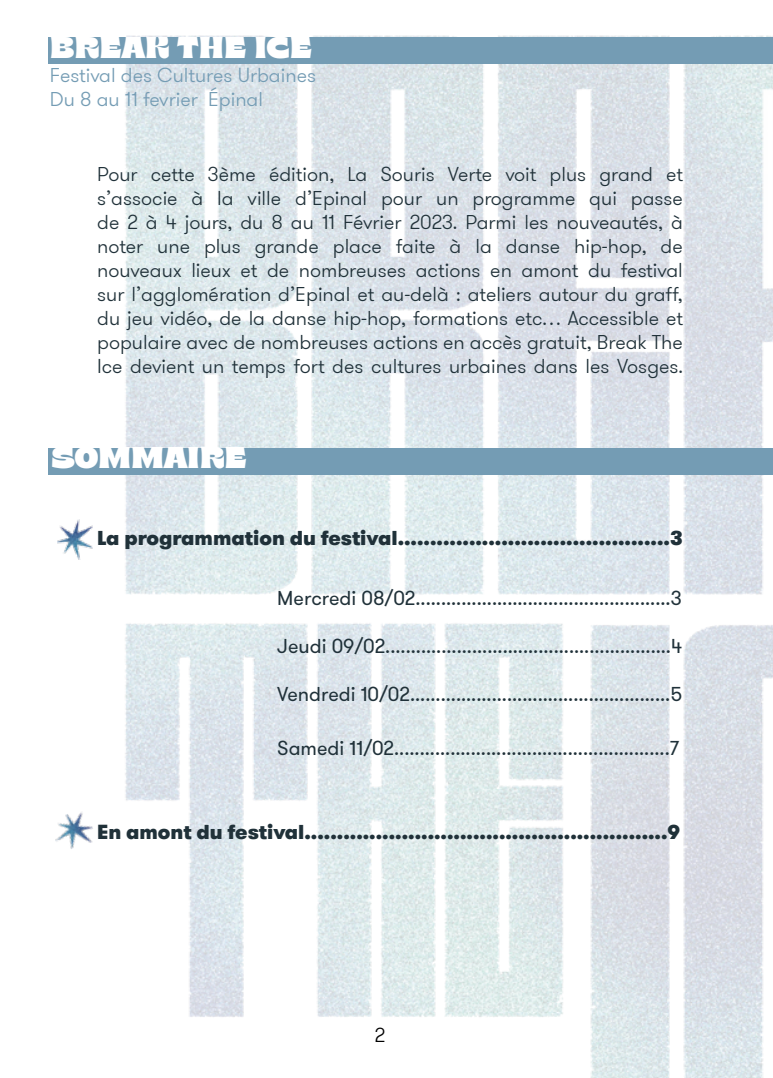
<style>
.page{position:relative;width:773px;height:1078px;background:#fff}
.page>*{position:absolute;margin:0;border:0;box-sizing:border-box;transform-origin:0 0}
.t1{font:900 30px "Brice";color:#fff}
.t2{font:300 20px/24px "GT Walsheim Pro";color:#203139;text-align:justify}
.t3{font:20px "GT Walsheim Pro";color:#203139}
.t4{font:900 20px "GT Walsheim Pro";color:#203139}
.t5{font:300 20px/24px "GT Walsheim Pro";color:#749cb4}
.t6{font:300 20px "GT Walsheim Pro";color:#000}
</style>
<div class="page">
<img style="left:62px;top:35px;width:710px;height:1042px">
<div style="left:48px;top:37px;width:724px;height:26px;background:#749cb4"></div>
<img style="left:57px;top:519px;width:35px;height:40px">
<img style="left:55px;top:807px;width:42px;height:45px">
<div style="left:48px;top:448px;width:724px;height:27px;background:#749cb4"></div>
<h1 class="t1" style="left:50px;top:34px;width:264px">BREAK THE ICE</h1>
<p class="t5" style="left:50px;top:63px;width:267px">Festival des Cultures Urbaines<br>Du 8 au 11 fevrier Épinal</p>
<p class="t2" style="left:97px;top:162px;width:587px">Pour cette 3ème édition, La Souris Verte voit plus grand et s’associe à la ville d’Epinal pour un programme qui passe de 2 à 4 jours, du 8 au 11 Février 2023. Parmi les nouveautés, à noter une plus grande place faite à la danse hip-hop, de nouveaux lieux et de nombreuses actions en amont du festival sur l’agglomération d’Epinal et au-delà : ateliers autour du graff, du jeu vidéo, de la danse hip-hop, formations etc… Accessible et populaire avec de nombreuses actions en accès gratuit, Break The Ice devient un temps fort des cultures urbaines dans les Vosges.</p>
<h1 class="t1" style="left:52px;top:443px;width:197px">SOMMAIRE</h1>
<p class="t4" style="left:97px;top:524px;width:587px">La programmation du festival..........................................3</p>
<p class="t3" style="left:277px;top:585px;width:406px">Mercredi 08/02..................................................3</p>
<p class="t3" style="left:277px;top:633px;width:406px">Jeudi 09/02........................................................4</p>
<p class="t3" style="left:277px;top:681px;width:406px">Vendredi 10/02...................................................5</p>
<p class="t3" style="left:277px;top:735px;width:403px">Samedi 11/02......................................................7</p>
<p class="t4" style="left:97px;top:818px;width:584px">En amont du festival........................................................9</p>
<p class="t6" style="left:375px;top:1022px;width:12px">2</p>
</div>
